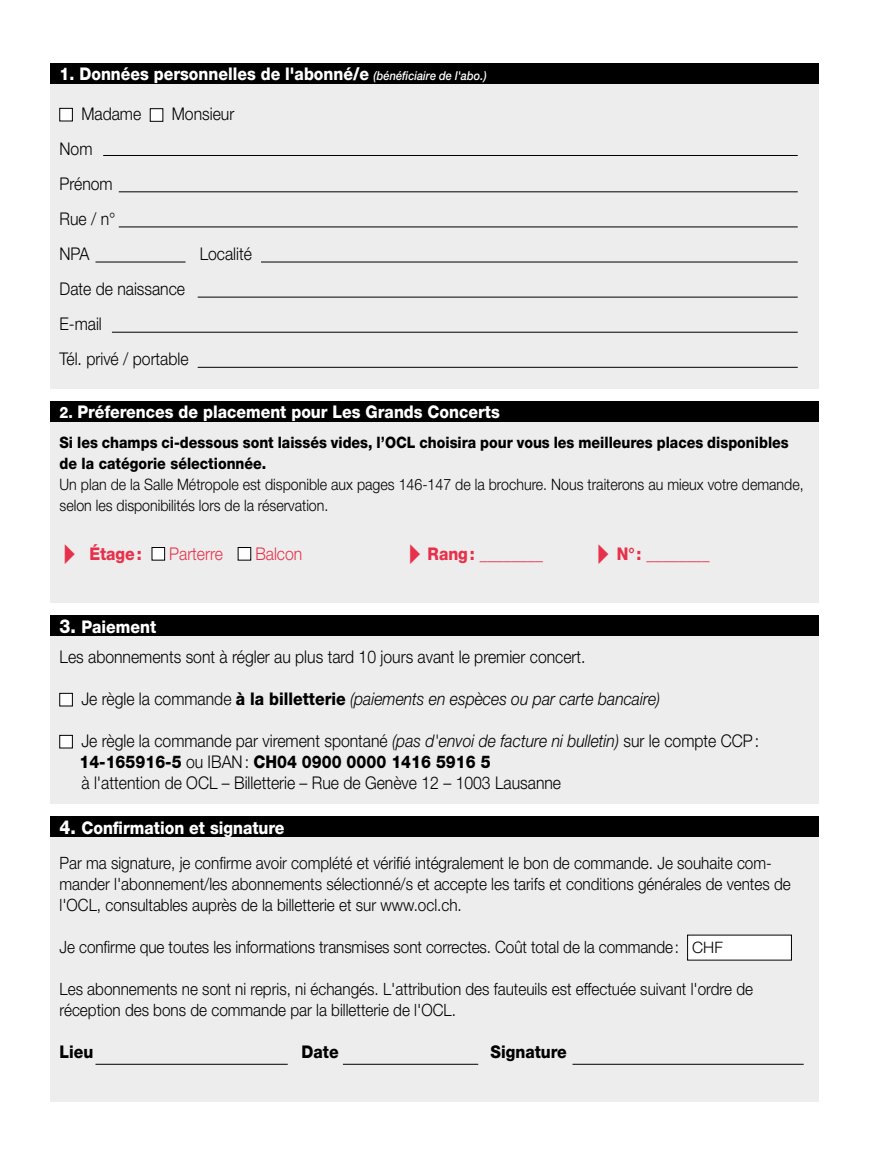
<style>
.page{position:relative;width:893px;height:1166px;background:#fff}
.page>*{position:absolute;margin:0;border:0;box-sizing:border-box;transform-origin:0 0}
.t1{font:300 17.5px/35px "Helvetica Neue LT Std";color:#000;scale:.9 1}
.t2{font:800 17.5px "Helvetica Neue LT Std";color:#fff;scale:.9 1}
.t3{font:italic 300 17.5px "Helvetica Neue LT Std";color:#000;scale:.9 1}
.t4{font:800 17.5px "Helvetica Neue LT Std";color:#e7314b;scale:.9 1}
.t5{font:800 17.5px "Helvetica Neue LT Std";color:#000;scale:.9 1}
.t6{font:300 17.5px "Helvetica Neue LT Std";color:#e7314b;scale:.9 1}
.t7{font:300 16.97px/21px "Helvetica Neue LT Std";color:#000;scale:.9 1}
.t8{font:300 15.75px/21px "Helvetica Neue LT Std";color:#000;scale:.9 1}
.t9{font:800 15.75px/21px "Helvetica Neue LT Std";color:#000;scale:.9 1}
.s1{font-weight:500;font-style:italic;font-size:12.25px}
.s2{font-size:15.75px}
.s3{font-size:19.25px}
.s4{font-style:normal}
.s5{font-weight:800;font-style:normal}
.s6{font-style:italic}
.s7{font-weight:800}
</style>
<div class="page">
<div style="left:50px;top:84px;width:769px;height:304px;background:#ededed"></div>
<div style="left:60px;top:108px;width:12px;height:13px;background:#fff"></div>
<div style="left:60px;top:108px;width:13px;height:13px;border:1px solid #000"></div>
<div style="left:150px;top:109px;width:13px;height:12px;background:#fff"></div>
<div style="left:150px;top:108px;width:13px;height:14px;border:1px solid #000"></div>
<div style="left:50px;top:63px;width:769px;height:21px;background:#000"></div>
<div style="left:50px;top:636px;width:769px;height:168px;background:#ededed"></div>
<div style="left:60px;top:693px;width:12px;height:13px;background:#fff"></div>
<div style="left:60px;top:693px;width:13px;height:13px;border:1px solid #000"></div>
<div style="left:60px;top:735px;width:12px;height:13px;background:#fff"></div>
<div style="left:60px;top:735px;width:13px;height:13px;border:1px solid #000"></div>
<div style="left:50px;top:837px;width:769px;height:264px;background:#ededed"></div>
<div style="left:688px;top:935px;width:103px;height:25px;background:#fff"></div>
<div style="left:50px;top:615px;width:769px;height:21px;background:#000"></div>
<div style="left:50px;top:816px;width:769px;height:21px;background:#000"></div>
<div style="left:50px;top:422px;width:769px;height:181px;background:#ededed"></div>
<div style="left:152px;top:547px;width:13px;height:13px;background:#fff"></div>
<div style="left:152px;top:547px;width:13px;height:13px;border:1px solid #000"></div>
<div style="left:238px;top:547px;width:13px;height:13px;background:#fff"></div>
<div style="left:238px;top:547px;width:13px;height:13px;border:1px solid #000"></div>
<div style="left:50px;top:401px;width:769px;height:21px;background:#000"></div>
<hr style="left:103px;top:155px;width:695px;height:1px;background:#000">
<hr style="left:119px;top:191px;width:679px;height:1px;background:#000">
<hr style="left:119px;top:227px;width:679px;height:1px;background:#000">
<hr style="left:261px;top:262px;width:537px;height:1px;background:#000">
<hr style="left:95px;top:262px;width:91px;height:1px;background:#000">
<hr style="left:95px;top:1064px;width:193px;height:1px;background:#000">
<hr style="left:343px;top:1064px;width:135px;height:1px;background:#000">
<hr style="left:572px;top:1064px;width:232px;height:1px;background:#000">
<hr style="left:198px;top:297px;width:600px;height:1px;background:#000">
<hr style="left:112px;top:332px;width:686px;height:1px;background:#000">
<hr style="left:198px;top:367px;width:600px;height:1px;background:#000">
<p class="t2" style="left:60px;top:63px;width:476px">1. Données personnelles de l'abonné/e <span class="s1">(bénéficiaire de l'abo.)</span></p>
<p class="t1" style="left:81px;top:96px;width:68px">Madame</p>
<p class="t1" style="left:172px;top:96px;width:71px">Monsieur</p>
<p class="t1" style="left:60px;top:131px;width:64px">Nom<br>Prénom<br>Rue / n°<br>NPA</p>
<p class="t1" style="left:200px;top:236px;width:60px">Localité</p>
<p class="t1" style="left:60px;top:271px;width:145px">Date de naissance<br>E-mail<br>Tél. privé / portable</p>
<p class="t2" style="left:60px;top:401px;width:491px"><span class="s2">2.</span> Préferences de placement pour Les Grands Concerts</p>
<p class="t9" style="left:60px;top:432px;width:812px">Si les champs ci-dessous sont laissés vides, l’OCL choisira pour vous les meilleures places disponibles de la catégorie sélectionnée.</p>
<p class="t8" style="left:60px;top:474px;width:828px">Un plan de la Salle Métropole est disponible aux pages 146-147 de la brochure. Nous traiterons au mieux votre demande, selon les disponibilités lors de la réservation.</p>
<p class="t4" style="left:89px;top:544px;width:60px">Étage:</p>
<p class="t6" style="left:169px;top:543px;width:61px">Parterre</p>
<p class="t6" style="left:255px;top:543px;width:54px">Balcon</p>
<p class="t4" style="left:428px;top:544px;width:130px">Rang: ________</p>
<p class="t4" style="left:617px;top:544px;width:105px">N° : ________</p>
<p class="t2" style="left:60px;top:616px;width:109px"><span class="s3">3.</span> Paiement</p>
<p class="t1" style="left:60px;top:639px;width:586px">Les abonnements sont à régler au plus tard 10 jours avant le premier concert.</p>
<p class="t3" style="left:81px;top:688px;width:645px"><span class="s4">Je règle la commande</span> <span class="s5">à la billetterie</span> (paiements en espèces ou par carte bancaire)</p>
<p class="t1" style="left:79px;top:730px;width:757px;line-height:21px">Je règle la commande par virement spontané <span class="s6">(pas d'envoi de facture ni bulletin)</span> sur le compte CCP:<br><span class="s7">14-165916-5</span> ou IBAN: <span class="s7">CH04 0900 0000 1416 5916 5<br></span>à l'attention de OCL – Billetterie – Rue de Genève 12 – 1003 Lausanne</p>
<p class="t2" style="left:60px;top:817px;width:252px"><span class="s3">4.</span> Confirmation et signature</p>
<p class="t7" style="left:60px;top:852px;width:814px">Par ma signature, je confirme avoir complété et vérifié intégralement le bon de commande. Je souhaite com&shy;mander l'abonnement/les abonnements sélectionné/s et accepte les tarifs et conditions générales de ventes de l'OCL, consultables auprès de la billetterie et sur www.ocl.ch.</p>
<p class="t7" style="left:60px;top:936px;width:738px">Je confirme que toutes les informations transmises sont correctes. Coût total de la commande: <span class="s2">CHF</span></p>
<p class="t7" style="left:60px;top:978px;width:772px">Les abonnements ne sont ni repris, ni échangés. L'attribution des fauteuils est effectuée suivant l'ordre de réception des bons de commande par la billetterie de l'OCL.</p>
<p class="t5" style="left:60px;top:1041px;width:39px">Lieu</p>
<p class="t5" style="left:302px;top:1041px;width:43px">Date</p>
<p class="t5" style="left:491px;top:1041px;width:86px">Signature</p>
</div>
